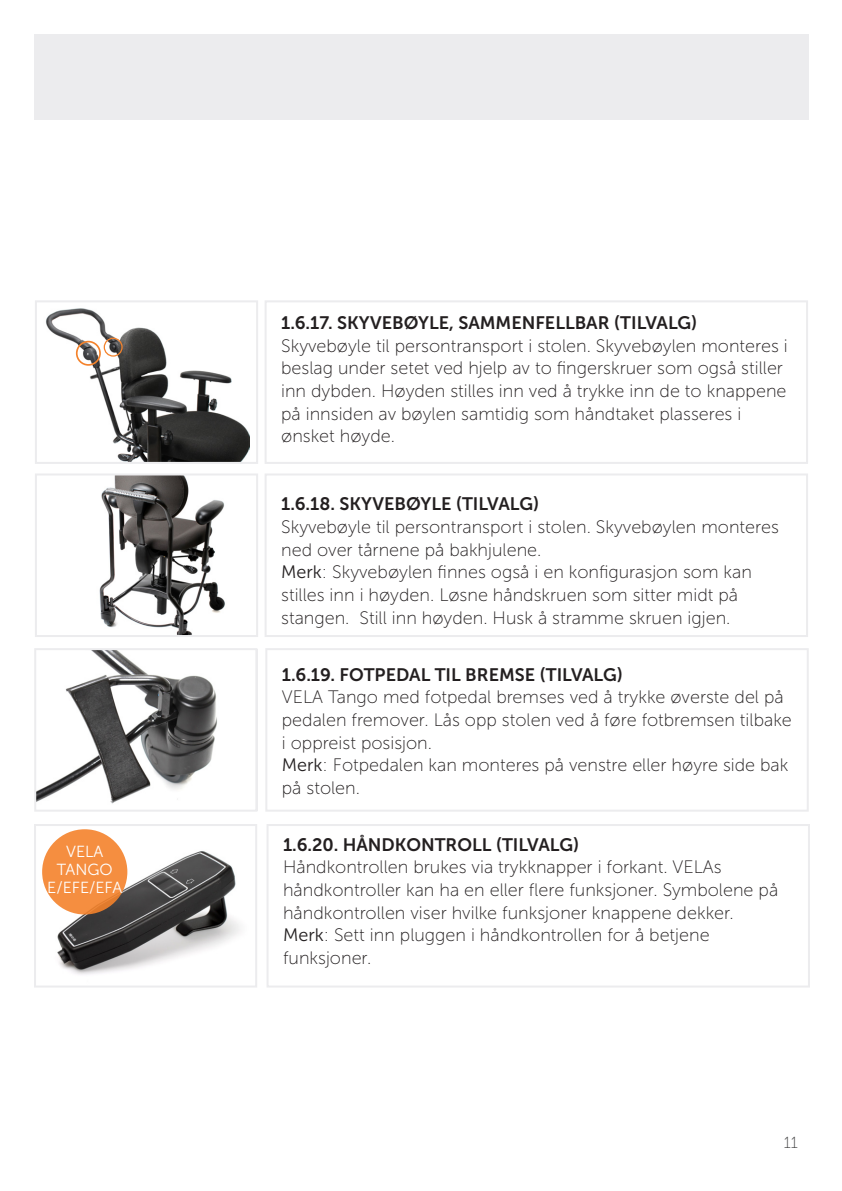
<style>
.page{position:relative;width:842px;height:1191px;background:#fff}
.page>*{position:absolute;margin:0;border:0;box-sizing:border-box;transform-origin:0 0}
.Brugsvejledning__Brø{font:18px/22.6px "Museo Sans 100";color:#231f20}
.Nummerreret_underafs{font:18px "Museo Sans 700";color:#231f20}
.Brugsvejledning__Txt{font:16px "Museo Sans 300";color:#fff}
.t1{font:16px "Museo Sans 100";color:#3e3e3f}
.s1{font-family:"Museo Sans 300"}
</style>
<div class="page">
<div style="left:34px;top:34px;width:775px;height:86px;background:#ececee"></div>
<div style="left:265px;top:473px;width:543px;height:164px;border:2px solid #ececee"></div>
<img style="left:99px;top:476px;width:126px;height:158px">
<div style="left:35px;top:473px;width:223px;height:164px;border:2px solid #ececee"></div>
<div style="left:267px;top:824px;width:543px;height:163px;border:2px solid #ececee"></div>
<img style="left:42px;top:829px;width:198px;height:146px">
<div style="left:34px;top:824px;width:223px;height:163px;border:2px solid #ececee"></div>
<div style="left:265px;top:648px;width:544px;height:163px;border:2px solid #ececee"></div>
<img style="left:37px;top:651px;width:180px;height:153px">
<div style="left:34px;top:648px;width:223px;height:163px;border:2px solid #ececee"></div>
<div style="left:265px;top:300px;width:543px;height:164px;border:2px solid #ececee"></div>
<img style="left:46px;top:308px;width:203px;height:153px">
<div style="left:35px;top:300px;width:223px;height:164px;border:2px solid #ececee"></div>
<div style="left:76px;top:341px;width:25px;height:25px;border:2px solid #f4822b;border-radius:50%"></div>
<div style="left:104px;top:338px;width:19px;height:19px;border:1px solid #f4822b;border-radius:50%"></div>
<div style="left:42px;top:829px;width:85px;height:85px;background:#f58e40;border-radius:50%"></div>
<p class="Brugsvejledning__Txt" style="left:66px;top:843px;width:39px">VELA</p>
<p class="Brugsvejledning__Txt" style="left:57px;top:861px;width:57px">TANGO</p>
<p class="Brugsvejledning__Txt" style="left:47px;top:879px;width:76px">E/EFE/EFA</p>
<p class="Nummerreret_underafs" style="left:281px;top:313px;width:418px">1.6.17. SKYVEBØYLE, SAMMENFELLBAR (TILVALG)</p>
<p class="Brugsvejledning__Brø" style="left:281px;top:334px;width:508px">Skyvebøyle til persontransport i stolen. Skyvebøylen monteres i beslag under setet ved hjelp av to fingerskruer som også stiller inn dybden. Høyden stilles inn ved å trykke inn de to knappene på innsiden av bøylen samtidig som håndtaket plasseres i ønsket høyde.</p>
<p class="Nummerreret_underafs" style="left:281px;top:494px;width:260px">1.6.18. SKYVEBØYLE (TILVALG)</p>
<p class="Brugsvejledning__Brø" style="left:281px;top:516px;width:499px">Skyvebøyle til persontransport i stolen. Skyvebøylen monteres ned over tårnene på bakhjulene.</p>
<p class="Brugsvejledning__Brø" style="left:281px;top:561px;width:472px"><span class="s1">Merk</span>: Skyvebøylen finnes også i en konfigurasjon som kan stilles inn i høyden. Løsne håndskruen som sitter midt på stangen. Still inn høyden. Husk å stramme skruen igjen.</p>
<p class="Nummerreret_underafs" style="left:282px;top:664px;width:343px">1.6.19. FOTPEDAL TIL BREMSE (TILVALG)</p>
<p class="Brugsvejledning__Brø" style="left:282px;top:686px;width:511px">VELA Tango med fotpedal bremses ved å trykke øverste del på pedalen fremover. Lås opp stolen ved å føre fotbremsen tilbake i oppreist posisjon.<br><span class="s1">Merk</span>: Fotpedalen kan monteres på venstre eller høyre side bak på stolen.</p>
<p class="Nummerreret_underafs" style="left:283px;top:834px;width:298px">1.6.20. HÅNDKONTROLL (TILVALG)</p>
<p class="Brugsvejledning__Brø" style="left:283px;top:856px;width:497px">Håndkontrollen brukes via trykknapper i forkant. VELAs håndkontroller kan ha en eller flere funksjoner. Symbolene på håndkontrollen viser hvilke funksjoner knappene dekker.</p>
<p class="Brugsvejledning__Brø" style="left:283px;top:924px;width:428px"><span class="s1">Merk</span>: Sett inn pluggen i håndkontrollen for å betjene funksjoner.</p>
<p class="t1" style="left:784px;top:1133px;width:16px">11</p>
</div>
